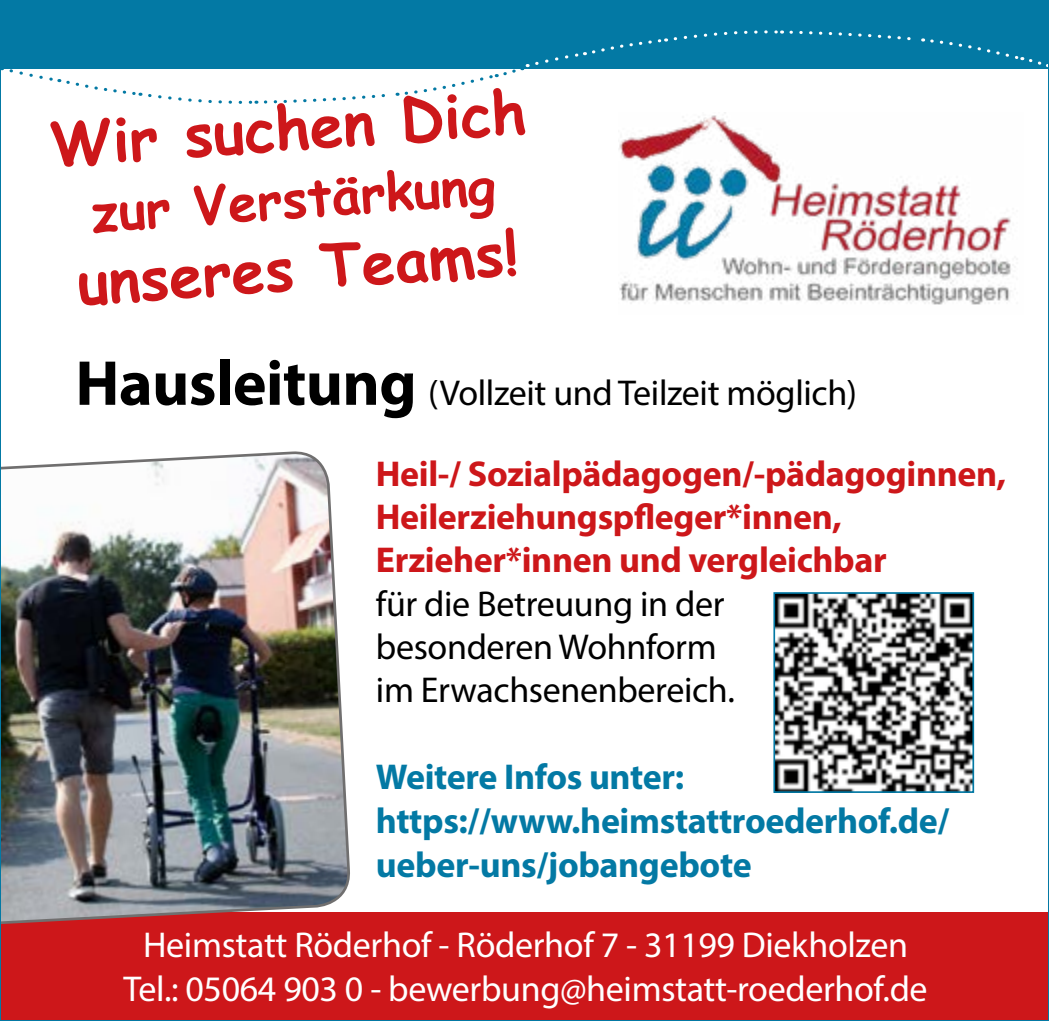
<style>
.page{position:relative;width:1049px;height:1021px;background:#fff}
.page>*{position:absolute;margin:0;border:0;box-sizing:border-box;transform-origin:0 0}
.t1{font:700 60px "Comic Sans MS";color:#cd171a}
.t2{font:700 52px "Comic Sans MS";color:#cd171a}
.t3{font:36px/43.2px "Myriad Pro";letter-spacing:-.01em;color:#000}
.t4{font:700 36px/43.2px "Myriad Pro";letter-spacing:-.01em;color:#cd171a}
.t5{font:36px/44px "Myriad Pro";letter-spacing:-.01em;color:#fff;text-align:center}
.t6{font:700 36px/44px "Myriad Pro";letter-spacing:-.01em;color:#0379a4}
.s1{font-weight:700;font-size:64px}
</style>
<div class="page">
<div style="left:0;top:912px;width:1049px;height:108px;background:#cd171a"></div>
<div style="left:0;top:0;width:1049px;height:68px;background:#0379a4"></div>
<svg style="left:3px;top:38px;width:663px;height:66px"></svg>
<svg style="left:673px;top:30px;width:109px;height:11px"></svg>
<svg style="left:789px;top:30px;width:253px;height:35px"></svg>
<img style="left:619px;top:115px;width:392px;height:190px">
<img style="left:3px;top:451px;width:347px;height:473px">
<img style="left:776px;top:595px;width:195px;height:195px">
<div style="left:773px;top:592px;width:201px;height:201px;border:2px solid #0379a4"></div>
<h1 class="t1" style="left:47px;top:100px;width:478px;rotate:-4deg">Wir suchen Dich</h1>
<h2 class="t2" style="left:88px;top:174px;width:407px;rotate:-4deg">zur Verstärkung</h2>
<h1 class="t1" style="left:74px;top:239px;width:443px;rotate:-4deg">unseres Teams!</h1>
<p class="t3" style="left:75px;top:370px;width:783px"><span class="s1">Hausleitung</span> (Vollzeit und Teilzeit möglich)</p>
<p class="t4" style="left:376px;top:451px;width:632px">Heil-/ Sozialpädagogen/-pädagoginnen,<br>Heilerziehungspfleger*innen,<br>Erzieher*innen und vergleichbar</p>
<p class="t3" style="left:376px;top:581px;width:360px">für die Betreuung in der besonderen Wohnform im Erwachsenenbereich.</p>
<p class="t6" style="left:376px;top:754px;width:575px">Weitere Infos unter: https://www.heimstattroederhof.de/ ueber-uns/jobangebote</p>
<p class="t5" style="left:124px;top:922px;width:805px">Heimstatt Röderhof - Röderhof 7 - 31199 Diekholzen<br>Tel.: 05064 903 0 - bewerbung@heimstatt-roederhof.de</p>
</div>
